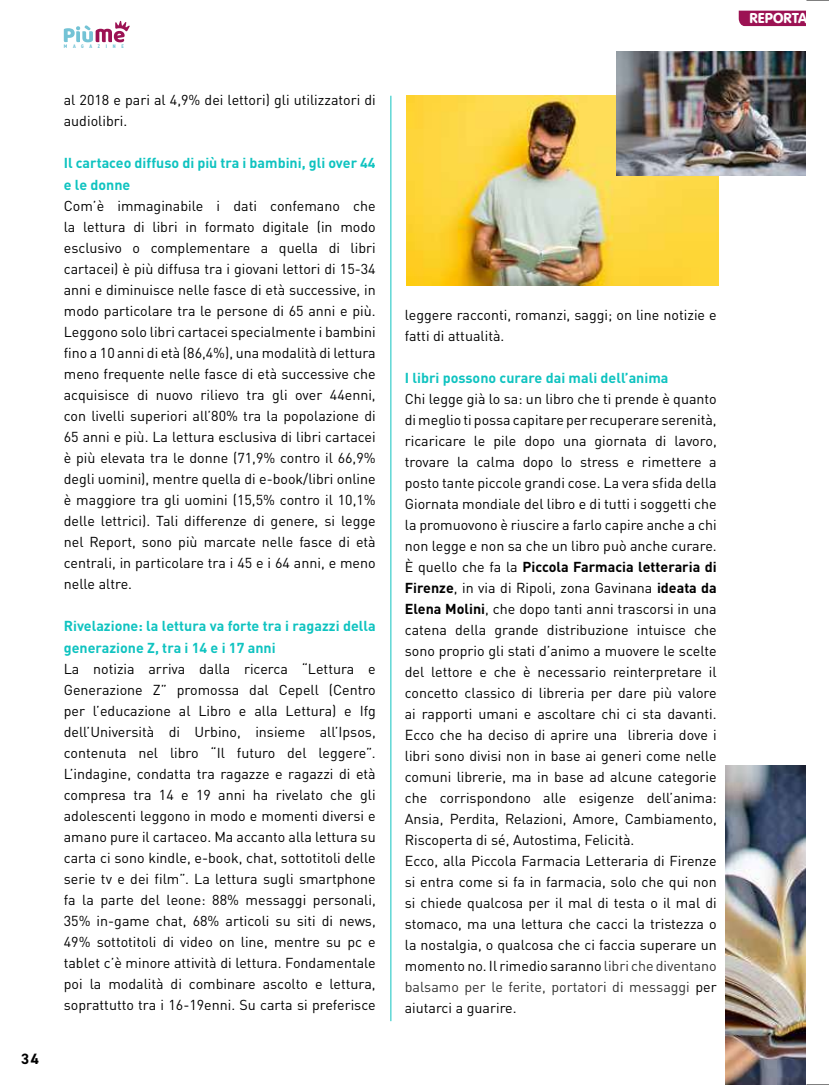
<style>
.page{position:relative;width:838px;height:1085px;background:#fff}
.page>*{position:absolute;margin:0;border:0;box-sizing:border-box;transform-origin:0 0}
.t1{font:15px "VAG Rundschrift D";letter-spacing:-.005em;color:#fff}
.t2{font:700 15px "DIN2014";color:#000}
.t3{font:14.25px/21px "DIN Pro";color:#000}
.t4{font:700 14.25px/21.6px "DIN Pro";color:#0fc3c0}
.t5{font:700 condensed 5.25px "DIN2014";letter-spacing:1.085em;color:#71c2d5}
.s1{font-weight:700}
.s2{color:#333}
</style>
<div class="page">
<svg style="left:64px;top:21px;width:66px;height:21px"></svg>
<img style="left:407px;top:95px;width:312px;height:190px">
<img style="left:617px;top:51px;width:189px;height:125px">
<svg style="left:738px;top:11px;width:68px;height:15px"></svg>
<hr style="left:390px;top:96px;width:1px;height:924px;background:#0fc3c0">
<img style="left:726px;top:765px;width:80px;height:319px">
<svg style="left:806px;top:0;width:23px;height:1px"></svg>
<svg style="left:806px;top:1084px;width:23px;height:1px"></svg>
<p class="t2" style="left:21px;top:1048px;width:19px">34</p>
<p class="t5" style="left:64px;top:43px;width:62px">MAGAZINE</p>
<p class="t3" style="left:64px;top:88px;width:313px">al 2018 e pari al 4,9% dei lettori) gli utilizzatori di audiolibri.</p>
<p class="t4" style="left:64px;top:150px;width:313px">Il cartaceo diffuso di più tra i bambini, gli over 44 e le donne</p>
<p class="t3" style="left:64px;top:194px;width:313px;text-align:justify">Com’è immaginabile i dati confemano che la lettura di libri in formato digitale (in modo esclusivo o complementare a quella di libri cartacei) è più diffusa tra i giovani lettori di 15-34 anni e diminuisce nelle fasce di età successive, in modo particolare tra le persone di 65 anni e più.<br>Leggono solo libri cartacei specialmente i bambini fino a 10 anni di età (86,4%), una modalità di lettura meno frequente nelle fasce di età successive che acquisisce di nuovo rilievo tra gli over 44enni, con livelli superiori all’80% tra la popolazione di 65 anni e più. La lettura esclusiva di libri cartacei è più elevata tra le donne (71,9% contro il 66,9% degli uomini), mentre quella di e-book/libri online è maggiore tra gli uomini (15,5% contro il 10,1% delle lettrici). Tali differenze di genere, si legge nel Report, sono più marcate nelle fasce di età centrali, in particolare tra i 45 e i 64 anni, e meno nelle altre.</p>
<p class="t4" style="left:64px;top:613px;width:313px">Rivelazione: la lettura va forte tra i ragazzi della generazione Z, tra i 14 e i 17 anni</p>
<p class="t3" style="left:64px;top:656px;width:313px;text-align:justify">La notizia arriva dalla ricerca “Lettura e Generazione Z” promossa dal Cepell (Centro per l’educazione al Libro e alla Lettura) e Ifg dell’Università di Urbino, insieme all’Ipsos, contenuta nel libro “Il futuro del leggere”.<br>L’indagine, condatta tra ragazze e ragazzi di età compresa tra 14 e 19 anni ha rivelato che gli adolescenti leggono in modo e momenti diversi e amano pure il cartaceo. Ma accanto alla lettura su carta ci sono kindle, e-book, chat, sottotitoli delle serie tv e dei film”. La lettura sugli smartphone fa la parte del leone: 88% messaggi personali, 35% in-game chat, 68% articoli su siti di news, 49% sottotitoli di video on line, mentre su pc e tablet c’è minore attività di lettura. Fondamentale poi la modalità di combinare ascolto e lettura, soprattutto tra i 16-19enni. Su carta si preferisce</p>
<p class="t3" style="left:405px;top:302px;width:313px">leggere racconti, romanzi, saggi; on line notizie e fatti di attualità.</p>
<p class="t4" style="left:405px;top:365px;width:265px">I libri possono curare dai mali dell’anima</p>
<p class="t3" style="left:405px;top:386px;width:313px">Chi legge già lo sa: un libro che ti prende è quanto di meglio ti possa capitare per recuperare serenità, ricaricare le pile dopo una giornata di lavoro, trovare la calma dopo lo stress e rimettere a posto tante piccole grandi cose. La vera sfida della Giornata mondiale del libro e di tutti i soggetti che la promuovono è riuscire a farlo capire anche a chi non legge e non sa che un libro può anche curare.<br>È quello che fa la <span class="s1">Piccola Farmacia letteraria di Firenze</span>, in via di Ripoli, zona Gavinana <span class="s1">ideata da Elena Molini</span>, che dopo tanti anni trascorsi in una catena della grande distribuzione intuisce che sono proprio gli stati d’animo a muovere le scelte del lettore e che è necessario reinterpretare il concetto classico di libreria per dare più valore ai rapporti umani e ascoltare chi ci sta davanti.<br>Ecco che ha deciso di aprire una libreria dove i libri sono divisi non in base ai generi come nelle comuni librerie, ma in base ad alcune categorie che corrispondono alle esigenze dell’anima:<br>Ansia, Perdita, Relazioni, Amore, Cambiamento, Riscoperta di sé, Autostima, Felicità.<br>Ecco, alla Piccola Farmacia Letteraria di Firenze si entra come si fa in farmacia, solo che qui non si chiede qualcosa per il mal di testa o il mal di stomaco, ma una lettura che cacci la tristezza o la nostalgia, o qualcosa che ci faccia superare un momento no. Il rimedio saranno <span class="s2">libri che diventano balsamo per le ferite, portatori di messaggi</span> per aiutarci a guarire.</p>
<p class="t1" style="left:749px;top:9px;width:76px">REPORTAGE</p>
</div>
